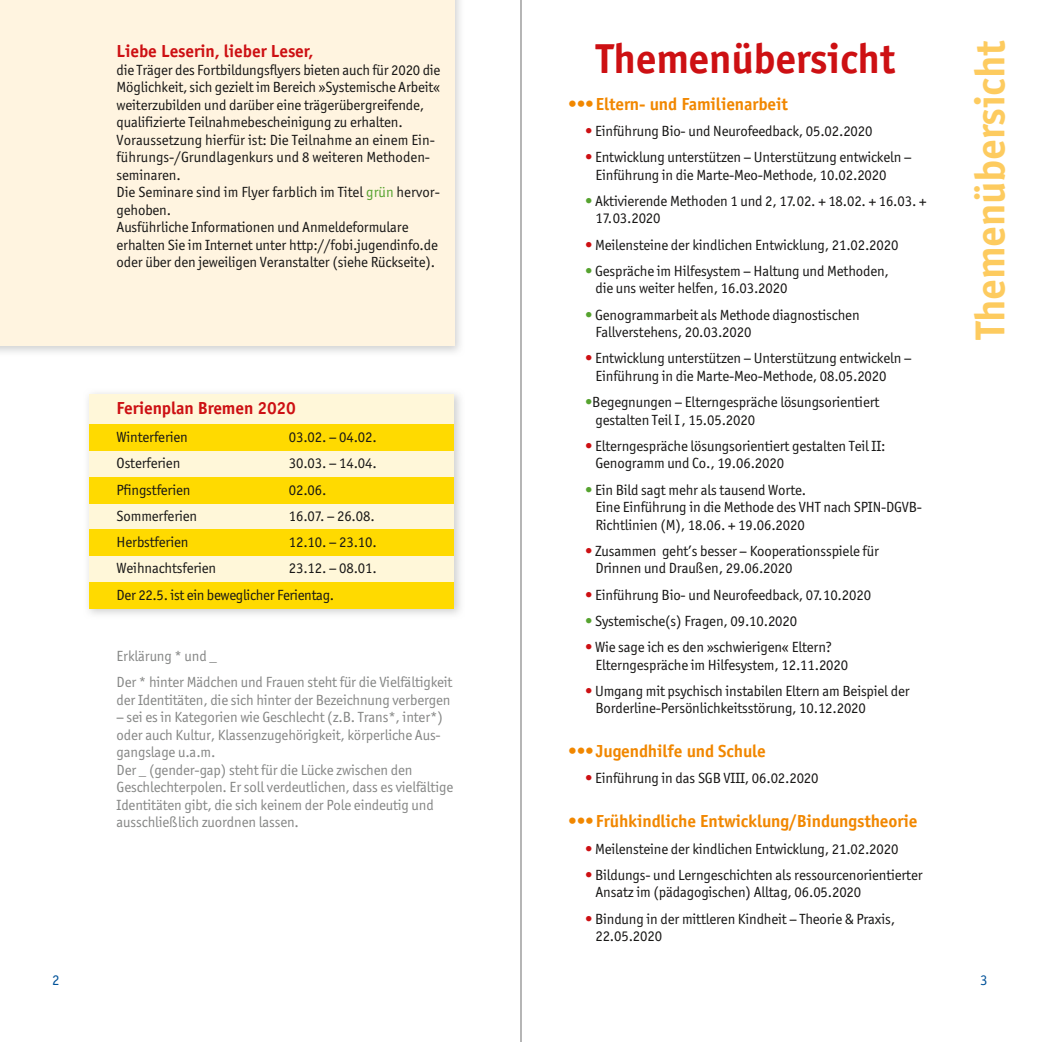
<style>
.page{position:relative;width:1042px;height:1042px;background:#fff}
.page>*{position:absolute;margin:0;border:0;box-sizing:border-box;transform-origin:0 0}
.t1{font:700 42px "Officina Sans";letter-spacing:-.01em;color:#fdcb5f}
.t2{font:700 42px "Officina Sans";letter-spacing:-.01em;color:#cd1013}
.t3{font:700 17.5px "Officina Sans";letter-spacing:-.01em;color:#f18700}
.t4{font:700 17.5px "Officina Sans";letter-spacing:-.01em;color:#cd1013}
.t5{font:14.88px/17.5px "Officina Sans";letter-spacing:-.01em;color:#181716}
.t6{font:14.88px/17.5px "Officina Sans";letter-spacing:-.01em;color:#868786}
.t7{font:14.88px "Officina Sans";color:#005299}
.s1{color:#56a32f}
.s2{font-family:"Meta Normal"}
.s3{font-weight:700;color:#cd1013}
.s4{font-weight:700;color:#56a32f}
</style>
<div class="page">
<div style="left:0;top:0;width:454px;height:346px;background:#fff4e0"></div>
<img style="left:88px;top:393px;width:373px;height:222px">
<div style="left:89px;top:394px;width:365px;height:214px;background:#fff7d9"></div>
<div style="left:89px;top:425px;width:365px;height:26px;background:#ffda00"></div>
<div style="left:89px;top:477px;width:365px;height:26px;background:#ffda00"></div>
<div style="left:89px;top:530px;width:365px;height:26px;background:#ffda00"></div>
<div style="left:89px;top:582px;width:365px;height:26px;background:#ffda00"></div>
<hr style="left:521px;top:0;width:1px;height:1042px;background:#6e6e6e">
<p class="t4" style="left:117px;top:40px;width:199px">Liebe Leserin, lieber Leser,</p>
<p class="t5" style="left:117px;top:61px;width:325px">die Träger des Fortbildungsflyers bieten auch für 2020 die Möglichkeit, sich gezielt im Bereich »Systemische Arbeit« weiterzubilden und darüber eine trägerübergreifende, qualifizierte Teilnahmebescheinigung zu erhalten.<br>Voraussetzung hierfür ist: Die Teilnahme an einem Ein&shy;führungs-/Grundlagenkurs und 8 weiteren Methoden&shy;seminaren.<br>Die Seminare sind im Flyer farblich im Titel <span class="s1">grün</span> hervor&shy;gehoben.<br>Ausführliche Informationen und Anmeldeformulare erhalten Sie im Internet unter http://fobi.jugendinfo.de oder über den jeweiligen Veranstalter (siehe Rückseite).</p>
<p class="t4" style="left:117px;top:397px;width:181px">Ferienplan Bremen 2020</p>
<p class="t5" style="left:117px;top:428px;width:73px">Winterferien</p>
<p class="t5" style="left:289px;top:428px;width:89px">03.02. – 04.02.</p>
<p class="t5" style="left:117px;top:454px;width:65px">Osterferien</p>
<p class="t5" style="left:289px;top:454px;width:89px">30.03. – 14.04.</p>
<p class="t5" style="left:117px;top:481px;width:75px">Pfingstferien</p>
<p class="t5" style="left:289px;top:481px;width:39px">02.06.</p>
<p class="t5" style="left:117px;top:507px;width:82px">Sommerferien</p>
<p class="t5" style="left:289px;top:507px;width:87px">16.07. – 26.08.</p>
<p class="t5" style="left:117px;top:533px;width:73px">Herbstferien</p>
<p class="t5" style="left:289px;top:533px;width:89px">12.10. – 23.10.</p>
<p class="t5" style="left:117px;top:560px;width:101px">Weihnachtsferien</p>
<p class="t5" style="left:117px;top:555px;width:262px;line-height:26.2px;text-indent:172px">23.12. – 08.01.<br>Der 22.5. ist ein beweglicher Ferientag.</p>
<p class="t6" style="left:117px;top:643px;width:337px;line-height:26.2px">Erklärung * und <span class="s2">_<br></span>Der * hinter Mädchen und Frauen steht für die Vielfältigkeit</p>
<p class="t6" style="left:117px;top:691px;width:335px">der Identitäten, die sich hinter der Bezeichnung verbergen</p>
<p class="t6" style="left:117px;top:708px;width:338px">– sei es in Kategorien wie Geschlecht (z.B. Trans*, inter*) oder auch Kultur, Klassenzugehörigkeit, körperliche Aus&shy;gangslage u.a.m.<br>Der <span class="s2">_</span> (gender-gap) steht für die Lücke zwischen den Geschlechterpolen. Er soll verdeutlichen, dass es vielfältige Identitäten gibt, die sich keinem der Pole eindeutig und ausschließlich zuordnen lassen.</p>
<h1 class="t2" style="left:595px;top:33px;width:301px">Themenübersicht</h1>
<p class="t3" style="left:568px;top:93px;width:221px">••• Eltern- und Familienarbeit</p>
<p class="t5" style="left:585px;top:122px;width:289px"><span class="s3">•</span> Einführung Bio- und Neurofeedback, 05.02.2020</p>
<p class="t5" style="left:595px;top:148px;width:318px;text-indent:-10px"><span class="s3">•</span> Entwicklung unterstützen – Unterstützung entwickeln –<br>Einführung in die Marte-Meo-Methode, 10.02.2020</p>
<p class="t5" style="left:595px;top:192px;width:332px;text-indent:-10px"><span class="s4">•</span> Aktivierende Methoden 1 und 2, 17.02. + 18.02. + 16.03. +<br>17.03.2020</p>
<p class="t5" style="left:585px;top:236px;width:315px"><span class="s3">•</span> Meilensteine der kindlichen Entwicklung, 21.02.2020</p>
<p class="t5" style="left:595px;top:262px;width:295px;text-indent:-10px"><span class="s4">•</span> Gespräche im Hilfesystem – Haltung und Methoden, die uns weiter helfen, 16.03.2020</p>
<p class="t5" style="left:595px;top:306px;width:266px;text-indent:-10px"><span class="s4">•</span> Genogrammarbeit als Methode diagnostischen<br>Fallverstehens, 20.03.2020</p>
<p class="t5" style="left:595px;top:349px;width:318px;text-indent:-10px"><span class="s3">•</span> Entwicklung unterstützen – Unterstützung entwickeln –<br>Einführung in die Marte-Meo-Methode, 08.05.2020</p>
<p class="t5" style="left:595px;top:393px;width:285px;text-indent:-10px"><span class="s4">•</span>Begegnungen – Elterngespräche lösungsorientiert gestalten Teil I , 15.05.2020</p>
<p class="t5" style="left:595px;top:437px;width:291px;text-indent:-10px"><span class="s3">•</span> Elterngespräche lösungsorientiert gestalten Teil II:<br>Genogramm und Co., 19.06.2020</p>
<p class="t5" style="left:595px;top:481px;width:328px;text-indent:-10px"><span class="s4">•</span> Ein Bild sagt mehr als tausend Worte.<br>Eine Einführung in die Methode des VHT nach SPIN-DGVB-<br>Richtlinien (M), 18.06. + 19.06.2020</p>
<p class="t5" style="left:595px;top:542px;width:285px;text-indent:-10px"><span class="s3">•</span> Zusammen geht’s besser – Kooperationsspiele für<br>Drinnen und Draußen, 29.06.2020</p>
<p class="t5" style="left:585px;top:586px;width:288px"><span class="s3">•</span> Einführung Bio- und Neurofeedback, 07.10.2020</p>
<p class="t5" style="left:585px;top:612px;width:214px"><span class="s4">•</span> Systemische(s) Fragen, 09.10.2020</p>
<p class="t5" style="left:595px;top:638px;width:254px;text-indent:-10px"><span class="s3">•</span> Wie sage ich es den »schwierigen« Eltern?<br>Elterngespräche im Hilfesystem, 12.11.2020</p>
<p class="t5" style="left:595px;top:682px;width:316px;text-indent:-10px"><span class="s3">•</span> Umgang mit psychisch instabilen Eltern am Beispiel der<br>Borderline-Persönlichkeitsstörung, 10.12.2020</p>
<p class="t3" style="left:568px;top:740px;width:199px">••• Jugendhilfe und Schule</p>
<p class="t5" style="left:585px;top:769px;width:235px"><span class="s3">•</span> Einführung in das SGB VIII, 06.02.2020</p>
<p class="t3" style="left:568px;top:810px;width:351px">••• Frühkindliche Entwicklung/Bindungstheorie</p>
<p class="t5" style="left:585px;top:839px;width:315px"><span class="s3">•</span> Meilensteine der kindlichen Entwicklung, 21.02.2020</p>
<p class="t5" style="left:595px;top:866px;width:329px;text-indent:-10px"><span class="s3">•</span> Bildungs- und Lerngeschichten als ressourcenorientierter<br>Ansatz im (pädagogischen) Alltag, 06.05.2020</p>
<p class="t5" style="left:595px;top:909px;width:301px;text-indent:-10px"><span class="s3">•</span> Bindung in der mittleren Kindheit – Theorie &amp; Praxis,<br>22.05.2020</p>
<h1 class="t1" style="left:964px;top:340px;width:301px;rotate:-90deg">Themenübersicht</h1>
<p class="t7" style="left:52px;top:971px;width:9px">2</p>
<p class="t7" style="left:980px;top:971px;width:9px">3</p>
</div>
